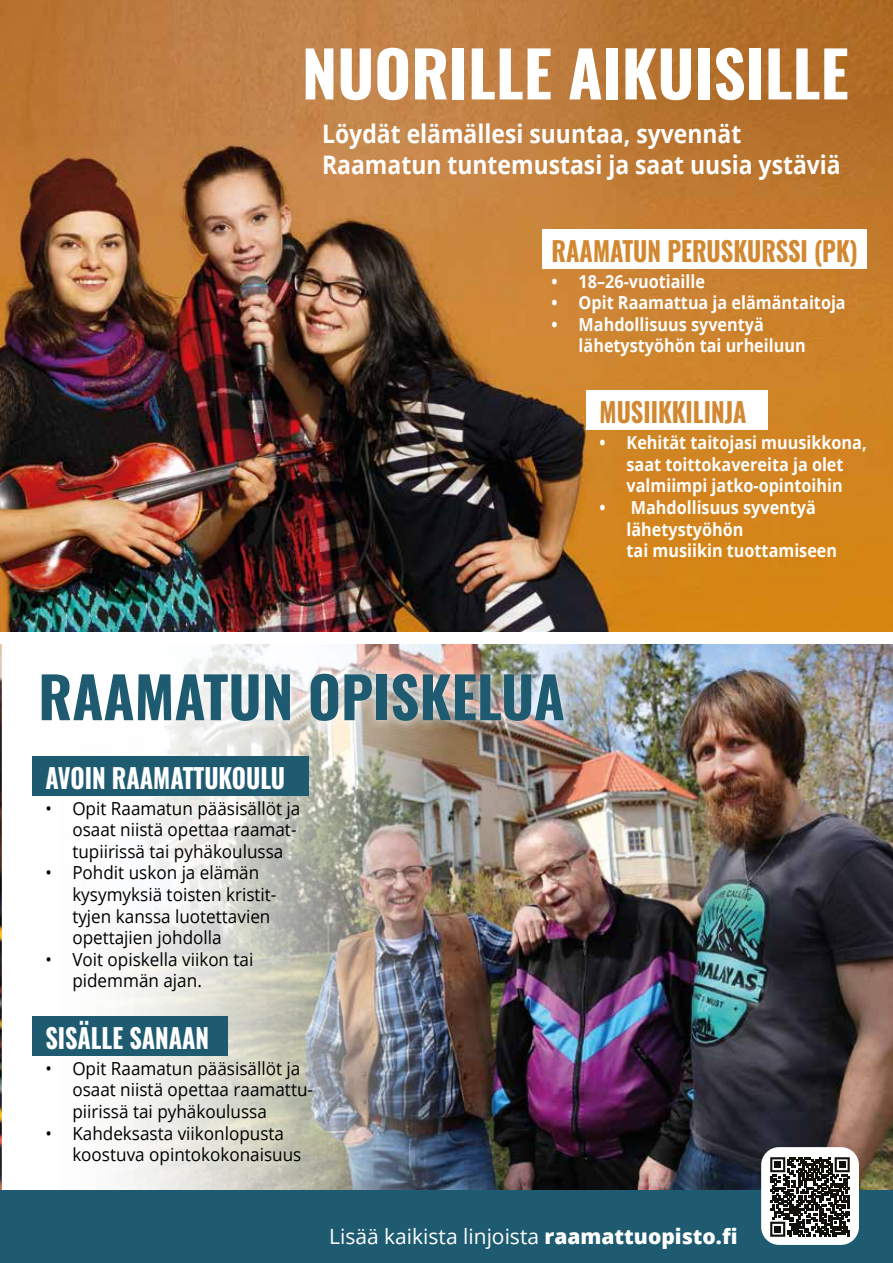
<style>
.page{position:relative;width:893px;height:1263px;background:#fff}
.page>*{position:absolute;margin:0;border:0;box-sizing:border-box;transform-origin:0 0}
.t1{font:700 63px "Oswald";color:#fff}
.t2{font:700 56.55px "Oswald";color:#1f5b70}
.t3{font:700 27px "Oswald";color:#d28831;scale:.9 1}
.t4{font:700 27px "Oswald";color:#fff;scale:.9 1}
.t5{font:700 25.5px/30.6px "Open Sans";color:#fff;scale:.9 1}
.t6{font:21px "Open Sans";color:#fff}
.t7{font:18px/21.6px "Open Sans";color:#000;scale:.95 1}
.t8{font:700 18px/21.6px "Open Sans";color:#fff;scale:.9 1}
.s1{font-weight:800}
</style>
<div class="page">
<img style="left:0;top:135px;width:617px;height:496px">
<img style="left:0;top:0;width:617px;height:135px">
<img style="left:617px;top:0;width:276px;height:95px">
<img style="left:32px;top:644px;width:861px;height:546px">
<img style="left:0;top:645px;width:2px;height:545px">
<div style="left:0;top:1190px;width:893px;height:73px;background:#1f5b70"></div>
<div style="left:761px;top:1147px;width:98px;height:98px;background:#fff;border-radius:18px"></div>
<svg style="left:765px;top:1152px;width:85px;height:85px"></svg>
<div style="left:774px;top:1226px;width:7px;height:6px;background:#12100b"></div>
<img style="left:617px;top:95px;width:276px;height:536px">
<img style="left:32px;top:663px;width:542px;height:69px">
<div style="left:542px;top:230px;width:324px;height:38px;background:#fff"></div>
<div style="left:586px;top:391px;width:182px;height:39px;background:#fff"></div>
<div style="left:32px;top:756px;width:277px;height:39px;background:#1f5b70"></div>
<div style="left:32px;top:1016px;width:196px;height:39px;background:#1f5b70"></div>
<h1 class="t1" style="left:302px;top:41px;width:548px">NUORILLE AIKUISILLE</h1>
<h3 class="t5" style="left:322px;top:118px;width:578px">Löydät elämällesi suuntaa, syvennät<br>Raamatun tuntemustasi ja saat uusia ystäviä</h3>
<h3 class="t3" style="left:552px;top:237px;width:342px">RAAMATUN PERUSKURSSI (PK)</h3>
<p class="t8" style="left:552px;top:270px;width:172px">• 18–26-vuotiaille</p>
<p class="t8" style="left:552px;top:291px;width:328px">• Opit Raamattua ja elämäntaitoja</p>
<p class="t8" style="left:579px;top:313px;width:254px;text-indent:-27px">• Mahdollisuus syventyä lähetystyöhön tai urheiluun</p>
<h3 class="t3" style="left:600px;top:398px;width:165px">MUSIIKKILINJA</h3>
<p class="t8" style="left:600px;top:431px;width:298px;text-align:center">• Kehität taitojasi muusikkona, saat toittokavereita ja olet valmiimpi jatko-opintoihin</p>
<p class="t8" style="left:627px;top:496px;width:235px;text-indent:-27px">• Mahdollisuus syventyä lähetystyöhön<br>tai musiikin tuottamiseen</p>
<h2 class="t2" style="left:38px;top:668px;width:528px">RAAMATUN OPISKELUA</h2>
<h3 class="t4" style="left:45px;top:764px;width:268px">AVOIN RAAMATTUKOULU</h3>
<p class="t7" style="left:72px;top:797px;width:242px;text-indent:-27px">• Opit Raamatun pääsisällöt ja osaat niistä opettaa raamat&shy;tupiirissä tai pyhäkoulussa</p>
<p class="t7" style="left:72px;top:862px;width:216px;text-indent:-27px">• Pohdit uskon ja elämän kysymyksiä toisten kristit&shy;tyjen kanssa luotettavien opettajien johdolla</p>
<p class="t7" style="left:72px;top:948px;width:192px;text-indent:-27px">• Voit opiskella viikon tai pidemmän ajan.</p>
<h3 class="t4" style="left:45px;top:1024px;width:184px">SISÄLLE SANAAN</h3>
<p class="t7" style="left:72px;top:1057px;width:253px;text-indent:-27px">• Opit Raamatun pääsisällöt ja osaat niistä opettaa raamattu&shy;piirissä tai pyhäkoulussa</p>
<p class="t7" style="left:72px;top:1122px;width:243px;text-indent:-27px">• Kahdeksasta viikonlopusta koostuva opintokokonaisuus</p>
<p class="t6" style="left:329px;top:1222px;width:410px">Lisää kaikista linjoista <span class="s1">raamattuopisto.fi</span></p>
</div>
